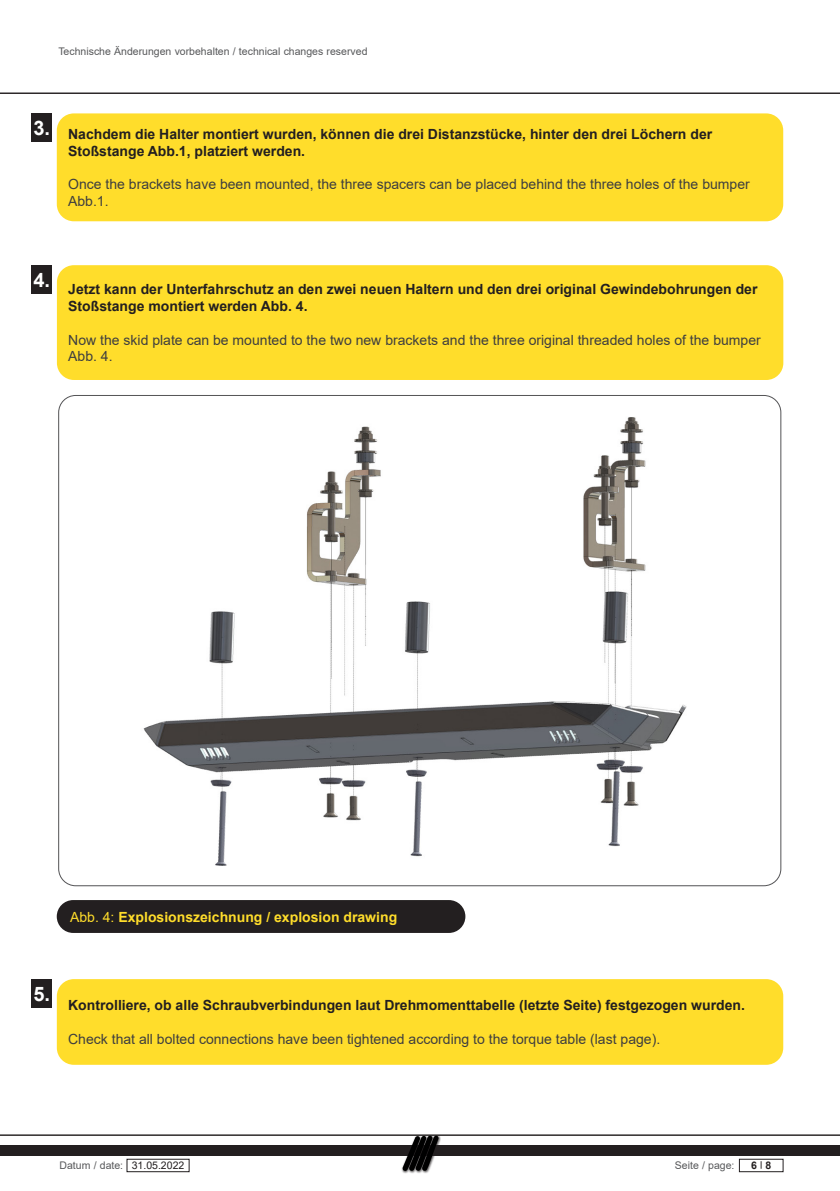
<style>
.page{position:relative;width:840px;height:1191px;background:#fff}
.page>*{position:absolute;margin:0;border:0;box-sizing:border-box;transform-origin:0 0}
.t1{font:700 20px "Arial";color:#fff}
.t2{font:700 14px/16.8px "Arial";color:#231f20}
.t3{font:14px/16.8px "Arial";color:#3e3e3f}
.t4{font:700 14px "Arial";color:#ffdd2b}
.t5{font:10.4px "Arial";color:#57585a}
.t6{font:10.4px "Arial";color:#231f20}
.t7{font:700 10.4px "Arial";color:#231f20}
.t8{font:700 8px "Arial";color:#231f20}
.s1{font-weight:400}
.s2{font-size:10.4px}
</style>
<div class="page">
<svg style="left:0;top:92px;width:839px;height:2px;background:#615e5f"></svg>
<svg style="left:0;top:1134px;width:839px;height:40px"></svg>
<div style="left:0;top:1146px;width:839px;height:10px;background:#231f20"></div>
<div style="left:401px;top:1135px;width:40px;height:38px;background:#231f20;opacity:.75"></div>
<svg style="left:402px;top:1135px;width:36px;height:36px"></svg>
<div style="left:739px;top:1159px;width:43px;height:12px;background:#fff"></div>
<div style="left:738px;top:1159px;width:44px;height:12px;border:1px solid #231f20"></div>
<div style="left:127px;top:1159px;width:62px;height:12px;background:#fff"></div>
<div style="left:127px;top:1159px;width:62px;height:12px;border:1px solid #231f20"></div>
<div style="left:31px;top:113px;width:21px;height:29px;background:#231f20"></div>
<div style="left:57px;top:113px;width:725px;height:108px;background:#ffdd2b;border-radius:17px"></div>
<img style="left:60px;top:395px;width:720px;height:490px">
<div style="left:57px;top:900px;width:408px;height:33px;background:#231f20;border-radius:16px"></div>
<div style="left:31px;top:265px;width:21px;height:29px;background:#231f20"></div>
<div style="left:57px;top:265px;width:725px;height:115px;background:#ffdd2b;border-radius:17px"></div>
<div style="left:31px;top:979px;width:21px;height:28px;background:#231f20"></div>
<div style="left:57px;top:979px;width:725px;height:85px;background:#ffdd2b;border-radius:17px"></div>
<p class="t5" style="left:58px;top:44px;width:310px">Technische Änderungen vorbehalten / technical changes reserved</p>
<p class="t1" style="left:33px;top:114px;width:18px">3.</p>
<p class="t2" style="left:68px;top:126px;width:645px">Nachdem die Halter montiert wurden, können die drei Distanzstücke, hinter den drei Löchern der<br>Stoßstange Abb.1, platziert werden.</p>
<p class="t3" style="left:68px;top:176px;width:682px">Once the brackets have been mounted, the three spacers can be placed behind the three holes of the bumper<br>Abb.1.</p>
<p class="t1" style="left:33px;top:266px;width:18px">4.</p>
<p class="t2" style="left:68px;top:281px;width:690px">Jetzt kann der Unterfahrschutz an den zwei neuen Haltern und den drei original Gewindebohrungen der<br>Stoßstange montiert werden Abb. 4.</p>
<p class="t3" style="left:68px;top:331px;width:693px">Now the skid plate can be mounted to the two new brackets and the three original threaded holes of the bumper<br>Abb. 4.</p>
<p class="t4" style="left:70px;top:906px;width:328px"><span class="s1">Abb. 4:</span> Explosionszeichnung / explosion drawing</p>
<p class="t1" style="left:33px;top:979px;width:18px">5.</p>
<p class="t2" style="left:68px;top:997px;width:678px">Kontrolliere, ob alle Schraubverbindungen laut Drehmomenttabelle (letzte Seite) festgezogen wurden.</p>
<p class="t3" style="left:68px;top:1030px;width:593px">Check that all bolted connections have been tightened according to the torque table (last page).</p>
<p class="t6" style="left:132px;top:1158px;width:54px">31.05.2022</p>
<p class="t5" style="left:674px;top:1158px;width:61px">Seite / page:</p>
<p class="t8" style="left:759px;top:1158px;width:13px">| <span class="s2">8</span></p>
<p class="t5" style="left:59px;top:1158px;width:65px">Datum / date:</p>
<p class="t7" style="left:750px;top:1158px;width:7px">6</p>
</div>
